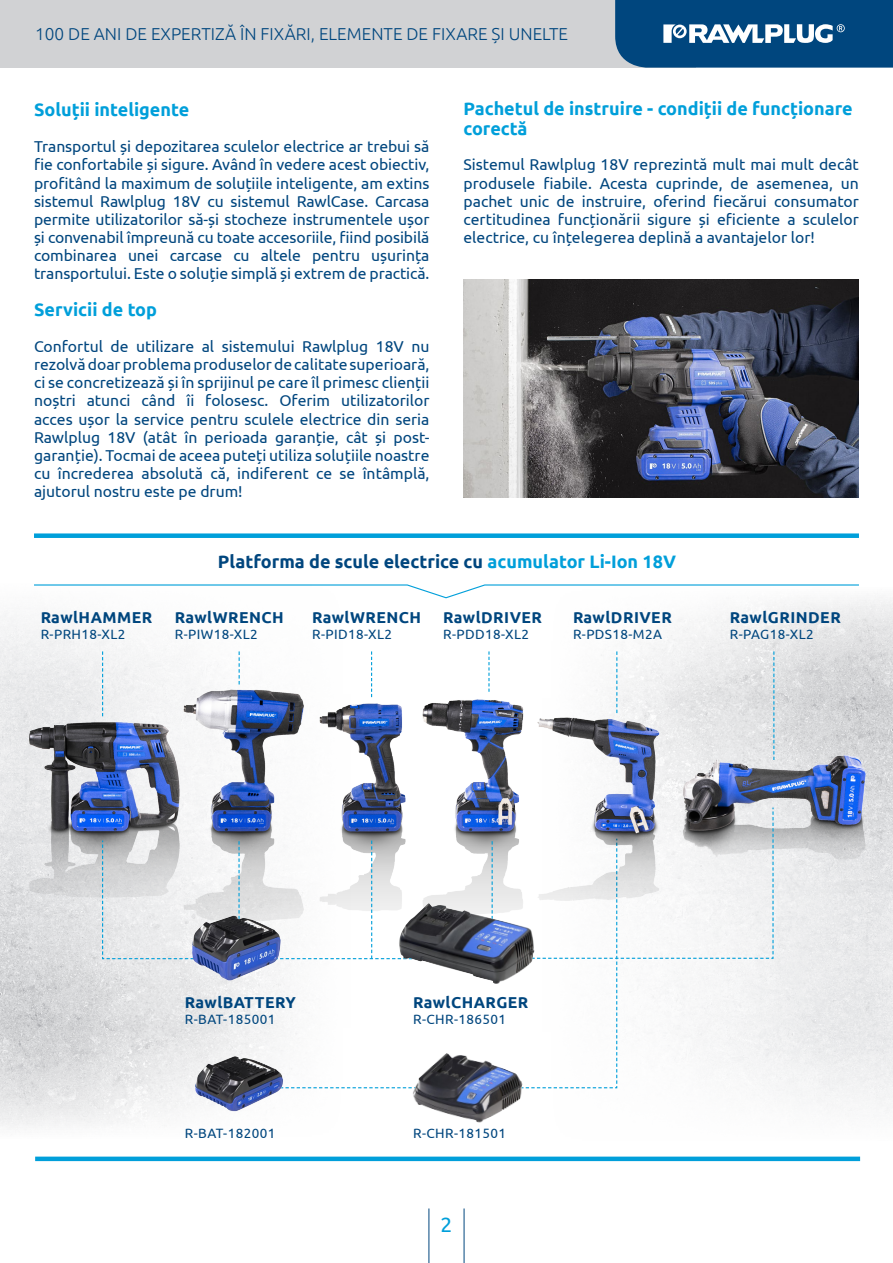
<style>
.page{position:relative;width:893px;height:1263px;background:#fff}
.page>*{position:absolute;margin:0;border:0;box-sizing:border-box;transform-origin:0 0}
.t1{font:21px "Ubuntu";color:#009fda}
.sródtytul{font:700 18px/20.7px "Ubuntu";color:#009fda}
.sródtytul-2{font:700 18px "Ubuntu";color:#00467e}
.t2{font:300 17.25px "Ubuntu";color:#00467e}
.TXT{font:15.75px/18.1px "Ubuntu";color:#00467e;text-align:justify}
.t3{font:700 15.75px "Ubuntu";letter-spacing:.03em;color:#00467e}
.t4{font:13.5px "Ubuntu";letter-spacing:.03em;color:#00467e}
.s1{color:#009fda}
</style>
<div class="page">
<img style="left:601px;top:597px;width:292px;height:514px">
<img style="left:0;top:613px;width:239px;height:515px">
<img style="left:21px;top:679px;width:850px;height:245px">
<svg style="left:371px;top:651px;width:1px;height:46px"></svg>
<svg style="left:239px;top:651px;width:1px;height:33px"></svg>
<svg style="left:102px;top:651px;width:1px;height:65px"></svg>
<svg style="left:488px;top:651px;width:2px;height:41px"></svg>
<svg style="left:773px;top:651px;width:1px;height:109px"></svg>
<svg style="left:616px;top:651px;width:1px;height:62px"></svg>
<svg style="left:459px;top:806px;width:315px;height:5px"></svg>
<svg style="left:102px;top:811px;width:672px;height:277px"></svg>
<img style="left:399px;top:903px;width:136px;height:81px">
<img style="left:410px;top:1050px;width:113px;height:73px">
<img style="left:190px;top:1050px;width:99px;height:67px">
<img style="left:192px;top:916px;width:89px;height:65px">
<div style="left:34px;top:533px;width:825px;height:5px;background:#009fda"></div>
<svg style="left:34px;top:584px;width:826px;height:15px"></svg>
<div style="left:35px;top:1156px;width:825px;height:5px;background:#009fda"></div>
<img style="left:463px;top:279px;width:396px;height:218px">
<div style="left:0;top:0;width:696px;height:68px;background:#d1d2d4"></div>
<svg style="left:615px;top:0;width:278px;height:68px;background:#1d5b8c"></svg>
<hr style="left:429px;top:1208px;width:1px;height:55px;background:#00467e">
<hr style="left:464px;top:1208px;width:1px;height:55px;background:#00467e">
<p class="t2" style="left:35px;top:24px;width:534px">100 DE ANI DE EXPERTIZĂ ÎN FIXĂRI, ELEMENTE DE FIXARE ȘI UNELTE</p>
<p class="sródtytul" style="left:34px;top:99px;width:157px">Soluții inteligente</p>
<p class="TXT" style="left:34px;top:137px;width:397px">Transportul și depozitarea sculelor electrice ar trebui să fie confortabile și sigure. Având în vedere acest obiectiv, profitând la maximum de soluțiile inteligente, am extins sistemul Rawlplug 18V cu sistemul RawlCase. Carcasa permite utilizatorilor să-și stocheze instrumentele ușor și convenabil împreună cu toate accesoriile, fiind posibilă combinarea unei carcase cu altele pentru ușurința transportului. Este o soluție simplă și extrem de practică.</p>
<p class="sródtytul" style="left:34px;top:299px;width:125px">Servicii de top</p>
<p class="TXT" style="left:34px;top:337px;width:397px">Confortul de utilizare al sistemului Rawlplug 18V nu rezolvă doar problema produselor de calitate superioară, ci se concretizează și în sprijinul pe care îl primesc clienții noștri atunci când îi folosesc. Oferim utilizatorilor acces ușor la service pentru sculele electrice din seria Rawlplug 18V (atât în perioada garanție, cât și post&shy;garanție). Tocmai de aceea puteți utiliza soluțiile noastre cu încrederea absolută că, indiferent ce se întâmplă, ajutorul nostru este pe drum!</p>
<p class="sródtytul" style="left:463px;top:98px;width:391px">Pachetul de instruire - condiții de funcționare corectă</p>
<p class="TXT" style="left:463px;top:155px;width:397px">Sistemul Rawlplug 18V reprezintă mult mai mult decât produsele fiabile. Acesta cuprinde, de asemenea, un pachet unic de instruire, oferind fiecărui consumator certitudinea funcționării sigure și eficiente a sculelor electrice, cu înțelegerea deplină a avantajelor lor!</p>
<p class="t3" style="left:41px;top:608px;width:113px">RawlHAMMER</p>
<p class="t4" style="left:41px;top:626px;width:86px">R-PRH18-XL2</p>
<p class="sródtytul-2" style="left:218px;top:550px;width:460px">Platforma de scule electrice cu <span class="s1">acumulator Li-Ion 18V</span></p>
<p class="t3" style="left:175px;top:608px;width:111px">RawlWRENCH</p>
<p class="t4" style="left:175px;top:626px;width:84px">R-PIW18-XL2</p>
<p class="t3" style="left:312px;top:608px;width:111px">RawlWRENCH</p>
<p class="t4" style="left:312px;top:626px;width:82px">R-PID18-XL2</p>
<p class="t3" style="left:443px;top:608px;width:100px">RawlDRIVER</p>
<p class="t4" style="left:443px;top:626px;width:88px">R-PDD18-XL2</p>
<p class="t3" style="left:573px;top:608px;width:100px">RawlDRIVER</p>
<p class="t4" style="left:573px;top:626px;width:91px">R-PDS18-M2A</p>
<p class="t3" style="left:730px;top:608px;width:112px">RawlGRINDER</p>
<p class="t4" style="left:730px;top:626px;width:85px">R-PAG18-XL2</p>
<p class="t3" style="left:185px;top:993px;width:113px">RawlBATTERY</p>
<p class="t4" style="left:185px;top:1011px;width:92px">R-BAT-185001</p>
<p class="t3" style="left:413px;top:993px;width:117px">RawlCHARGER</p>
<p class="t4" style="left:413px;top:1011px;width:95px">R-CHR-186501</p>
<p class="t4" style="left:185px;top:1124px;width:92px">R-BAT-182001</p>
<p class="t4" style="left:413px;top:1124px;width:95px">R-CHR-181501</p>
<h1 class="t1" style="left:441px;top:1212px;width:13px">2</h1>
</div>
